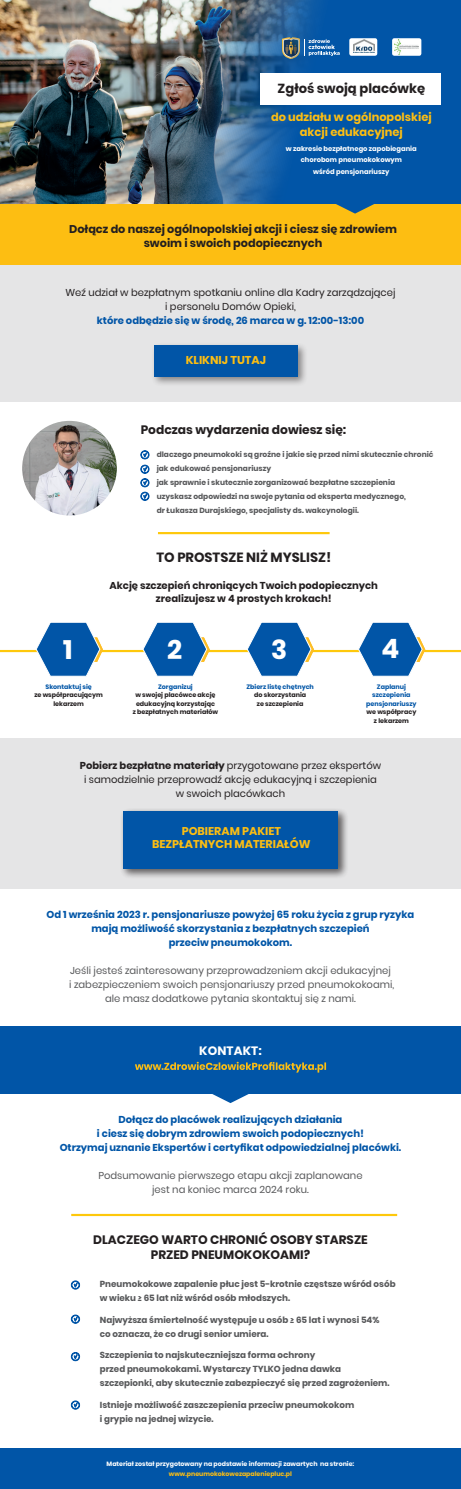
<style>
.page{position:relative;width:461px;height:1489px;background:#fff}
.page>*{position:absolute;margin:0;border:0;box-sizing:border-box;transform-origin:0 0}
.t1{font:700 26.62px "Poppins";color:#fff}
.t2{font:700 13.38px "Poppins";color:#231f20}
.t3{font:700 13.12px "Poppins";color:#231f20}
.t4{font:700 12.25px/15.2px "Poppins";color:#231f20;text-align:center}
.t5{font:700 12.12px "Poppins";letter-spacing:.01em;color:#fff}
.t6{font:700 11.38px/15px "Poppins";color:#fdbe12;text-align:center}
.t7{font:700 11.25px/14px "Poppins";color:#231f20;text-align:center}
.t8{font:700 11.25px/13.8px "Poppins";color:#fdbe12;text-align:center}
.t9{font:700 10px/14px "Poppins";color:#0155a7;text-align:center}
.t10{font:10px/14px "Poppins";color:#57585a;text-align:center}
.t11{font:10px/14px "Poppins";color:#231f20;text-align:center}
.t12{font:700 10px/13.5px "Poppins";color:#231f20;text-align:center}
.t13{font:700 8.75px/14px "Poppins";color:#57585a}
.t14{font:700 7.5px/14px "Poppins";color:#57585a}
.t15{font:700 6.75px/11.6px "Poppins";color:#fff;text-align:center}
.t16{font:700 6.38px/8.4px "Poppins";color:#231f20;text-align:center}
.t17{font:700 6.38px/8.4px "Poppins";color:#0155a7;text-align:center}
.t18{font:700 6.25px "Poppins";color:#fff}
.t19{font:700 6.25px "Poppins";color:#fdbe12}
.s1{font-weight:700}
</style>
<div class="page">
<div style="left:0;top:1026px;width:461px;height:67px;background:#0155a7"></div>
<div style="left:0;top:1448px;width:461px;height:40px;background:#0155a7"></div>
<div style="left:0;top:265px;width:461px;height:136px;background:#e5e5e6"></div>
<div style="left:0;top:738px;width:461px;height:150px;background:#e5e5e6"></div>
<div style="left:341px;top:0;width:120px;height:204px;background:#0155a7"></div>
<img style="left:0;top:0;width:341px;height:204px">
<div style="left:260px;top:73px;width:181px;height:31px;background:#fff"></div>
<div style="left:150px;top:342px;width:158px;height:45px;background:#231f20;opacity:.5"></div>
<div style="left:154px;top:345px;width:144px;height:31px;background:#0155a7"></div>
<div style="left:349px;top:38px;width:28px;height:18px;background:#fff;border-radius:2px"></div>
<img style="left:353px;top:40px;width:21px;height:13px">
<div style="left:392px;top:38px;width:29px;height:18px;background:#fff;border-radius:2px"></div>
<img style="left:394px;top:39px;width:25px;height:15px">
<svg style="left:282px;top:37px;width:57px;height:22px"></svg>
<div style="left:0;top:204px;width:461px;height:61px;background:#fdbe12"></div>
<svg style="left:335px;top:166px;width:40px;height:47px;background:#185e99"></svg>
<div style="left:120px;top:808px;width:228px;height:71px;background:#231f20;opacity:.5"></div>
<div style="left:123px;top:811px;width:214px;height:57px;background:#0155a7"></div>
<img style="left:22px;top:421px;width:95px;height:94px;border-radius:47px">
<svg style="left:140px;top:450px;width:9px;height:9px"></svg>
<svg style="left:71px;top:1280px;width:9px;height:9px"></svg>
<svg style="left:71px;top:1314px;width:9px;height:9px"></svg>
<svg style="left:140px;top:465px;width:9px;height:35px"></svg>
<svg style="left:71px;top:1352px;width:9px;height:8px"></svg>
<svg style="left:71px;top:1400px;width:9px;height:9px"></svg>
<hr style="left:0;top:650px;width:461px;height:2px;background:#fec80b">
<hr style="left:158px;top:532px;width:171px;height:2px;background:#fec80b">
<svg style="left:35px;top:622px;width:68px;height:55px"></svg>
<svg style="left:246px;top:622px;width:68px;height:55px"></svg>
<svg style="left:142px;top:622px;width:68px;height:55px"></svg>
<svg style="left:357px;top:622px;width:68px;height:55px"></svg>
<svg style="left:135px;top:1061px;width:191px;height:42px"></svg>
<hr style="left:71px;top:1213px;width:326px;height:2px;background:#fec80b">
<h3 class="t3" style="left:277px;top:81px;width:149px">Zgłoś swoją placówkę</h3>
<h3 class="t6" style="left:271px;top:110px;width:162px">do udziału w ogólnopolskiej akcji edukacyjnej</h3>
<p class="t15" style="left:286px;top:142px;width:132px">w zakresie bezpłatnego zapobiegania chorobom pneumokokowym<br>wśród pensjonariuszy</p>
<p class="t7" style="left:69px;top:222px;width:329px">Dołącz do naszej ogólnopolskiej akcji i ciesz się zdrowiem swoim i swoich podopiecznych</p>
<p class="t11" style="left:65px;top:286px;width:331px">Weź udział w bezpłatnym spotkaniu online dla Kadry zarządzającej i personelu Domów Opieki,</p>
<p class="t9" style="left:97px;top:314px;width:269px">które odbędzie się w środę, 26 marca w g. 12:00-13:00</p>
<h3 class="t6" style="left:186px;top:353px;width:82px">KLIKNIJ TUTAJ</h3>
<h3 class="t4" style="left:141px;top:421px;width:207px">Podczas wydarzenia dowiesz się:</h3>
<p class="t14" style="left:157px;top:447px;width:278px">dlaczego pneumokoki są groźne i jakie się przed nimi skutecznie chronić jak edukować pensjonariuszy<br>jak sprawnie i skutecznie zorganizować bezpłatne szczepienia<br>uzyskasz odpowiedzi na swoje pytania od eksperta medycznego,<br>dr Łukasza Durajskiego, specjalisty ds. wakcynologii.</p>
<h2 class="t2" style="left:156px;top:549px;width:176px">TO PROSTSZE NIŻ MYSLISZ!</h2>
<p class="t12" style="left:109px;top:578px;width:270px">Akcję szczepień chroniących Twoich podopiecznych zrealizujesz w 4 prostych krokach!</p>
<h1 class="t1" style="left:63px;top:634px;width:11px">1</h1>
<h1 class="t1" style="left:167px;top:634px;width:17px">2</h1>
<h1 class="t1" style="left:271px;top:634px;width:18px">3</h1>
<h1 class="t1" style="left:381px;top:633px;width:19px">4</h1>
<p class="t17" style="left:45px;top:682px;width:48px">Skontaktuj się</p>
<p class="t16" style="left:34px;top:691px;width:70px">ze współpracującym lekarzem</p>
<p class="t17" style="left:158px;top:682px;width:36px">Zorganizuj</p>
<p class="t16" style="left:133px;top:691px;width:87px">w swojej placówce akcję edukacyjną korzystając<br>z bezpłatnych materiałów</p>
<p class="t17" style="left:246px;top:682px;width:69px">Zbierz listę chętnych</p>
<p class="t16" style="left:254px;top:691px;width:54px">do skorzystania ze szczepienia</p>
<p class="t17" style="left:366px;top:682px;width:52px">Zaplanuj szczepienia pensjonariuszy</p>
<p class="t16" style="left:366px;top:708px;width:51px">we współpracy z lekarzem</p>
<p class="t11" style="left:80px;top:758px;width:303px"><span class="s1">Pobierz bezpłatne materiały</span> przygotowane przez ekspertów i samodzielnie przeprowadź akcję edukacyjną i szczepienia w swoich placówkach</p>
<p class="t8" style="left:152px;top:823px;width:160px">POBIERAM PAKIET<br>BEZPŁATNYCH MATERIAŁÓW</p>
<p class="t9" style="left:47px;top:907px;width:369px">Od 1 września 2023 r. pensjonariusze powyżej 65 roku życia z grup ryzyka mają możliwość skorzystania z bezpłatnych szczepień<br>przeciw pneumokokom.</p>
<p class="t10" style="left:69px;top:963px;width:326px">Jeśli jesteś zainteresowany przeprowadzeniem akcji edukacyjnej i zabezpieczeniem swoich pensjonariuszy przed pneumokokoami, ale masz dodatkowe pytania skontaktuj się z nami.</p>
<h3 class="t5" style="left:199px;top:1043px;width:64px">KONTAKT:</h3>
<p class="t9" style="left:60px;top:1112px;width:343px">Dołącz do placówek realizujących działania<br>i ciesz się dobrym zdrowiem swoich podopiecznych!<br>Otrzymaj uznanie Ekspertów i certyfikat odpowiedzialnej placówki.</p>
<p class="t10" style="left:98px;top:1168px;width:265px">Podsumowanie pierwszego etapu akcji zaplanowane jest na koniec marca 2024 roku.</p>
<h3 class="t4" style="left:93px;top:1232px;width:276px">DLACZEGO WARTO CHRONIĆ OSOBY STARSZE<br>PRZED PNEUMOKOKOAMI?</h3>
<p class="t13" style="left:100px;top:1277px;width:297px">Pneumokokowe zapalenie płuc jest 5-krotnie częstsze wśród osób w wieku ≥ 65 lat niż wśród osób młodszych.</p>
<p class="t13" style="left:100px;top:1312px;width:281px">Najwyższa śmiertelność występuje u osób ≥ 65 lat i wynosi 54% co oznacza, że co drugi senior umiera.</p>
<p class="t13" style="left:100px;top:1348px;width:291px">Szczepienia to najskuteczniejsza forma ochrony<br>przed pneumokokami. Wystarczy TYLKO jedna dawka szczepionki, aby skutecznie zabezpieczyć się przed zagrożeniem.</p>
<p class="t13" style="left:100px;top:1397px;width:256px">Istnieje możliwość zaszczepienia przeciw pneumokokom i grypie na jednej wizycie.</p>
<p class="t18" style="left:107px;top:1460px;width:249px">Materiał został przygotowany na podstawie informacji zawartych na stronie:</p>
<p class="t19" style="left:169px;top:1470px;width:124px">www.pneumokokowezapaleniepluc.pl</p>
</div>
